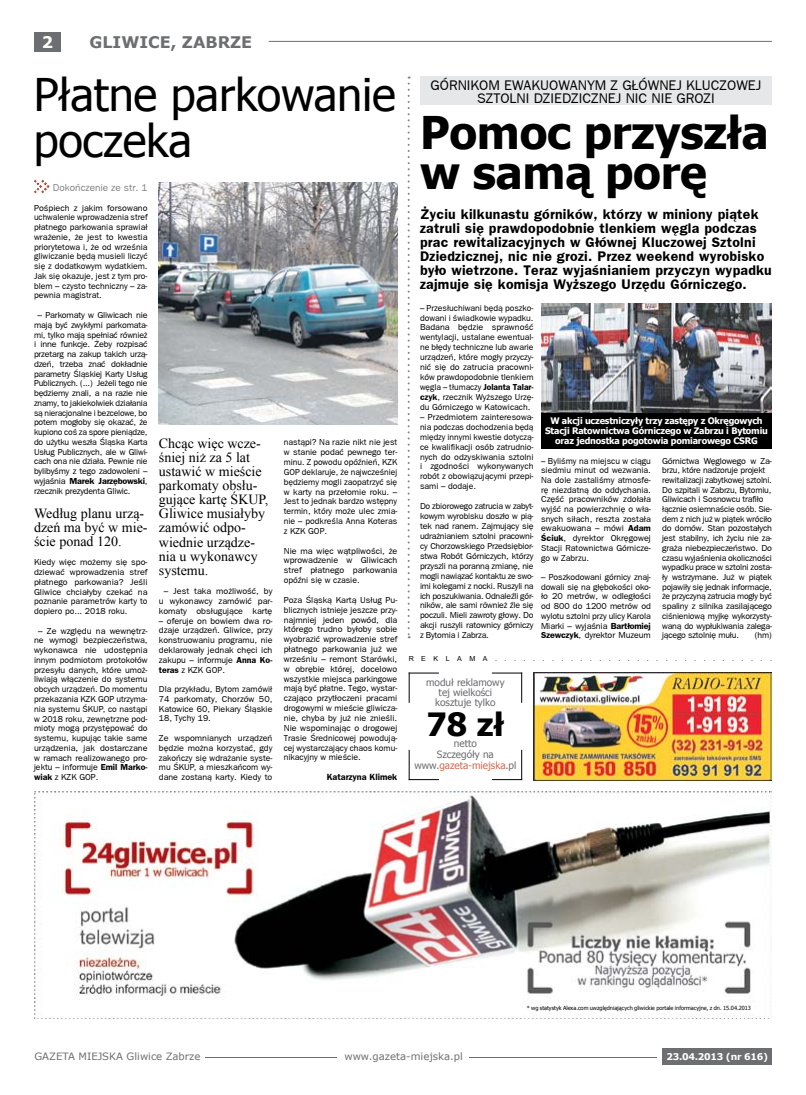
<style>
.page{position:relative;width:806px;height:1095px;background:#fff}
.page>*{position:absolute;margin:0;border:0;box-sizing:border-box;transform-origin:0 0}
.t1{font:45px/45.7px "Tahoma";letter-spacing:-.005em;color:#000}
.t2{font:700 45px/40.7px "Tahoma";letter-spacing:-.005em;color:#000}
.t3{font:700 32px "Tahoma";color:#000}
.t4{font:700 16px "Verdana";color:#6d6e71}
.t5{font:700 16px "Verdana";color:#fff}
.t6{font:700 14px/14px "Frankfurt Gothic";letter-spacing:.02em;color:#000}
.t7{font:14px/14.1px "Times New Roman";color:#000}
.t8{font:14px/13px "Frankfurt Gothic";color:#000;text-align:center}
.t9{font:10.1px "Verdana";color:#6d6e71}
.t10{font:10px/10px "Tahoma";color:#6d6e71;text-align:center}
.t11{font:10px "Frankfurt Gothic";color:#808285}
.t12{font:700 9.3px "Verdana";letter-spacing:-.03em;color:#fff}
.t13{font:700 9px/10px "Tahoma";letter-spacing:-.02em;color:#fff;text-align:center}
.t14{font:700 9px "Frankfurt Gothic";color:#000}
.t15{font:8.7px/9.8px "Frankfurt Gothic";color:#000;text-align:justify}
.t16{font:8.7px/9.7px "Frankfurt Gothic";letter-spacing:-.02em;color:#000}
.t17{font:6.9px "Arial";letter-spacing:1.055em;color:#000}
.t18{font:5.7px "Tahoma";letter-spacing:-.005em;color:#000}
.s1{font-weight:700}
.s2{color:#d06c56}
.s3{font-size:5.6px}
</style>
<div class="page">
<div style="left:34px;top:32px;width:27px;height:19px;background:#6d6e71"></div>
<div style="left:662px;top:1047px;width:109px;height:17px;background:#6d6e71"></div>
<hr style="left:268px;top:41px;width:503px;height:1px;background:#6d6e71">
<hr style="left:205px;top:1056px;width:131px;height:1px;background:#6d6e71">
<hr style="left:469px;top:1056px;width:187px;height:1px;background:#6d6e71">
<img style="left:34px;top:179px;width:16px;height:14px">
<hr style="left:408px;top:672px;width:1px;height:30px;background:#000">
<hr style="left:408px;top:672px;width:30px;height:1px;background:#000">
<hr style="left:521px;top:749px;width:1px;height:31px;background:#000">
<hr style="left:491px;top:779px;width:31px;height:1px;background:#000">
<hr style="left:408px;top:779px;width:30px;height:1px;background:#000">
<hr style="left:408px;top:749px;width:1px;height:31px;background:#000">
<hr style="left:491px;top:672px;width:31px;height:1px;background:#000">
<hr style="left:521px;top:672px;width:1px;height:30px;background:#000">
<img style="left:533px;top:672px;width:238px;height:108px">
<img style="left:34px;top:791px;width:737px;height:226px">
<div style="left:523px;top:1002px;width:230px;height:10px;background:#fff"></div>
<img style="left:159px;top:183px;width:238px;height:241px">
<svg style="left:407px;top:77px;width:2px;height:561px"></svg>
<div style="left:420px;top:77px;width:351px;height:28px;background:#e6e7e8"></div>
<img style="left:541px;top:303px;width:230px;height:110px">
<div style="left:540px;top:413px;width:231px;height:36px;background:#000"></div>
<h3 class="t5" style="left:42px;top:32px;width:13px">2</h3>
<h3 class="t4" style="left:89px;top:32px;width:162px">GLIWICE, ZABRZE</h3>
<h1 class="t1" style="left:34px;top:69px;width:363px">Płatne parkowanie poczeka</h1>
<p class="t11" style="left:53px;top:182px;width:96px">Dokończenie ze str. 1</p>
<p class="t15" style="left:34px;top:202px;width:115px">Pośpiech z jakim forsowano uchwalenie wprowadzenia stref płatnego parkowania sprawiał wrażenie, że jest to kwestia priorytetowa i, że od września gliwiczanie będą musieli liczyć się z dodatkowym wydatkiem.<br>Jak się okazuje, jest z tym pro&shy;blem – czysto techniczny – za&shy;pewnia magistrat.</p>
<p class="t15" style="left:34px;top:310px;width:115px;text-indent:4px">– Parkomaty w Gliwicach nie mają być zwykłymi parkomata&shy;mi, tylko mają spełniać również i inne funkcje. Żeby rozpisać przetarg na zakup takich urzą&shy;dzeń, trzeba znać dokładnie parametry Śląskiej Karty Usług Publicznych. (...) Jeżeli tego nie będziemy znali, a na razie nie znamy, to jakiekolwiek działania są nieracjonalne i bezcelowe, bo potem mogłoby się okazać, że kupiono coś za spore pieniądze, do użytku weszła Śląska Karta Usług Publicznych, ale w Gliwi&shy;cach ona nie działa. Pewnie nie bylibyśmy z tego zadowoleni – wyjaśnia <span class="s1">Marek Jarzębowski</span>, rzecznik prezydenta Gliwic.</p>
<h3 class="t7" style="left:34px;top:505px;width:115px">Według planu urzą&shy;dzeń ma być w mie&shy;ście ponad 120.</h3>
<p class="t15" style="left:34px;top:557px;width:115px">Kiedy więc możemy się spo&shy;dziewać wprowadzenia stref płatnego parkowania? Jeśli Gliwice chciałyby czekać na poznanie parametrów karty to dopiero po... 2018 roku.</p>
<p class="t15" style="left:34px;top:625px;width:115px;text-indent:4px">– Ze względu na wewnętrz&shy;ne wymogi bezpieczeństwa, wykonawca nie udostępnia innym podmiotom protokołów przesyłu danych, które umoż&shy;liwiają włączenie do systemu obcych urządzeń. Do momentu przekazania KZK GOP utrzyma&shy;nia systemu ŚKUP, co nastąpi w 2018 roku, zewnętrzne pod&shy;mioty mogą przystępować do systemu, kupując takie same urządzenia, jak dostarczane w ramach realizowanego pro&shy;jektu – informuje <span class="s1">Emil Marko&shy;wiak</span> z KZK GOP.</p>
<h3 class="t7" style="left:159px;top:436px;width:111px">Chcąc więc wcze&shy;śniej niż za 5 lat ustawić w mieście parkomaty obsłu&shy;gujące kartę ŚKUP,<br>Gliwice musiałyby zamówić odpo&shy;wiednie urządze&shy;nia u wykonawcy systemu.</h3>
<p class="t15" style="left:159px;top:586px;width:115px;text-align:center">– Jest taka możliwość, by u wykonawcy zamówić par&shy;komaty obsługujące kartę</p>
<p class="t15" style="left:159px;top:615px;width:115px">– oferuje on bowiem dwa ro&shy;dzaje urządzeń. Gliwice, przy konstruowaniu programu, nie deklarowały jednak chęci ich zakupu – informuje <span class="s1">Anna Ko&shy;teras</span> z KZK GOP.</p>
<p class="t15" style="left:159px;top:684px;width:115px">Dla przykładu, Bytom zamówił 74 parkomaty, Chorzów 50, Katowice 60, Piekary Śląskie 18, Tychy 19.</p>
<p class="t15" style="left:159px;top:733px;width:115px">Ze wspomnianych urządzeń będzie można korzystać, gdy zakończy się wdrażanie syste&shy;mu ŚKUP, a mieszkańcom wy&shy;dane zostaną karty. Kiedy to</p>
<p class="t15" style="left:283px;top:437px;width:115px">nastąpi? Na razie nikt nie jest w stanie podać pewnego ter&shy;minu. Z powodu opóźnień, KZK GOP deklaruje, że najwcześniej będziemy mogli zaopatrzyć się w karty na przełomie roku. – Jest to jednak bardzo wstępny termin, który może ulec zmia&shy;nie – podkreśla Anna Koteras z KZK GOP.</p>
<p class="t15" style="left:283px;top:545px;width:115px">Nie ma więc wątpliwości, że wprowadzenie w Gliwicach stref płatnego parkowania opóźni się w czasie.</p>
<p class="t15" style="left:283px;top:594px;width:115px">Poza Śląską Kartą Usług Pu&shy;blicznych istnieje jeszcze przy&shy;najmniej jeden powód, dla którego trudno byłoby sobie wyobrazić wprowadzenie stref płatnego parkowania już we wrześniu – remont Starówki, w obrębie której, docelowo wszystkie miejsca parkingowe mają być płatne. Tego, wystar&shy;czająco przytłoczeni pracami drogowymi w mieście gliwicza&shy;nie, chyba by już nie znieśli.<br>Nie wspominając o drogowej Trasie Średnicowej powodują&shy;cej wystarczający chaos komu&shy;nikacyjny w mieście.</p>
<p class="t14" style="left:326px;top:771px;width:72px">Katarzyna Klimek</p>
<h3 class="t8" style="left:430px;top:78px;width:332px">GÓRNIKOM EWAKUOWANYM Z GŁÓWNEJ KLUCZOWEJ<br>SZTOLNI DZIEDZICZNEJ NIC NIE GROZI</h3>
<h1 class="t2" style="left:420px;top:109px;width:350px">Pomoc przyszła w samą porę</h1>
<p class="t6" style="left:420px;top:207px;width:353px">Życiu kilkunastu górników, którzy w miniony piątek zatruli się prawdopodobnie tlenkiem węgla podczas prac rewitalizacyjnych w Głównej Kluczowej Sztolni Dziedzicznej, nic nie grozi. Przez weekend wyrobisko było wietrzone. Teraz wyjaśnianiem przyczyn wypadku zajmuje się komisja Wyższego Urzędu Górniczego.</p>
<p class="t15" style="left:420px;top:302px;width:115px">– Przesłuchiwani będą poszko&shy;dowani i świadkowie wypadku.<br>Badana będzie sprawność wentylacji, ustalane ewentual&shy;ne błędy techniczne lub awarie urządzeń, które mogły przyczy&shy;nić się do zatrucia pracowni&shy;ków prawdopodobnie tlenkiem węgla – tłumaczy <span class="s1">Jolanta Talar&shy;czyk</span>, rzecznik Wyższego Urzę&shy;du Górniczego w Katowicach.</p>
<p class="t15" style="left:420px;top:412px;width:115px">– Przedmiotem zainteresowa&shy;nia podczas dochodzenia będą między innymi kwestie dotyczą&shy;ce kwalifikacji osób zatrudnio&shy;nych do odzyskiwania sztolni i zgodności wykonywanych robót z obowiązującymi przepi&shy;sami – dodaje.</p>
<p class="t15" style="left:420px;top:501px;width:115px">Do zbiorowego zatrucia w zabyt&shy;kowym wyrobisku doszło w pią&shy;tek nad ranem. Zajmujący się udrażnianiem sztolni pracowni&shy;cy Chorzowskiego Przedsiębior&shy;stwa Robót Górniczych, którzy przyszli na poranną zmianę, nie mogli nawiązać kontaktu ze swo&shy;imi kolegami z nocki. Ruszyli na ich poszukiwania. Odnaleźli gór&shy;ników, ale sami również źle się poczuli. Mieli zawroty głowy. Do akcji ruszyli ratownicy górniczy z Bytomia i Zabrza.</p>
<p class="t13" style="left:544px;top:415px;width:224px">W akcji uczestniczyły trzy zastępy z Okręgowych<br>Stacji Ratownictwa Górniczego w Zabrzu i Bytomiu oraz jednostka pogotowia pomiarowego CSRG</p>
<p class="t15" style="left:540px;top:455px;width:111px">– Byliśmy na miejscu w ciągu siedmiu minut od wezwania.<br>Na dole zastaliśmy atmosfe&shy;rę niezdatną do oddychania.<br>Część pracowników zdołała wyjść na powierzchnię o wła&shy;snych siłach, reszta została ewakuowana – mówi <span class="s1">Adam Ściuk</span>, dyrektor Okręgowej Stacji Ratownictwa Górnicze&shy;go w Zabrzu.</p>
<p class="t15" style="left:540px;top:572px;width:111px">– Poszkodowani górnicy znaj&shy;dowali się na głębokości oko&shy;ło 20 metrów, w odległości od 800 do 1200 metrów od wylotu sztolni przy ulicy Karola Miarki – wyjaśnia <span class="s1">Bartłomiej Szewczyk</span>, dyrektor Muzeum</p>
<p class="t16" style="left:661px;top:455px;width:111px">Górnictwa Węglowego w Za&shy;brzu, które nadzoruje projekt rewitalizacji zabytkowej sztolni.<br>Do szpitali w Zabrzu, Bytomiu,<br>Gliwicach i Sosnowcu trafiło łącznie osiemnaście osób. Sie&shy;dem z nich już w piątek wróciło do domów. Stan pozostałych jest stabilny, ich życiu nie za&shy;graża niebezpieczeństwo. Do czasu wyjaśnienia okoliczności wypadku prace w sztolni zosta&shy;ły wstrzymane. Już w piątek pojawiły się jednak informacje, że przyczyną zatrucia mogły być spaliny z silnika zasilającego ciśnieniową myjkę wykorzysty&shy;waną do wypłukiwania zalega&shy;jącego sztolnię mułu.</p>
<p class="t15" style="left:754px;top:630px;width:19px">(hm)</p>
<p class="t17" style="left:408px;top:653px;width:364px">REKLAMA..............................</p>
<p class="t10" style="left:426px;top:676px;width:80px">moduł reklamowy tej wielkości kosztuje tylko</p>
<h2 class="t3" style="left:426px;top:701px;width:79px">78 zł</h2>
<p class="t10" style="left:414px;top:737px;width:103px;line-height:11px">netto<br>Szczegóły na www.<span class="s2">gazeta-miejska</span>.pl</p>
<p class="t18" style="left:526px;top:1003px;width:225px"><span class="s3">*</span> wg statystyk Alexa.com uwzględniających gliwickie portale informacyjne, z dn. 15.04.2013</p>
<p class="t9" style="left:34px;top:1050px;width:167px">GAZETA MIEJSKA Gliwice Zabrze</p>
<p class="t9" style="left:344px;top:1049px;width:120px">www.gazeta-miejska.pl</p>
<p class="t12" style="left:666px;top:1050px;width:103px">23.04.2013 (NR 616)</p>
</div>
